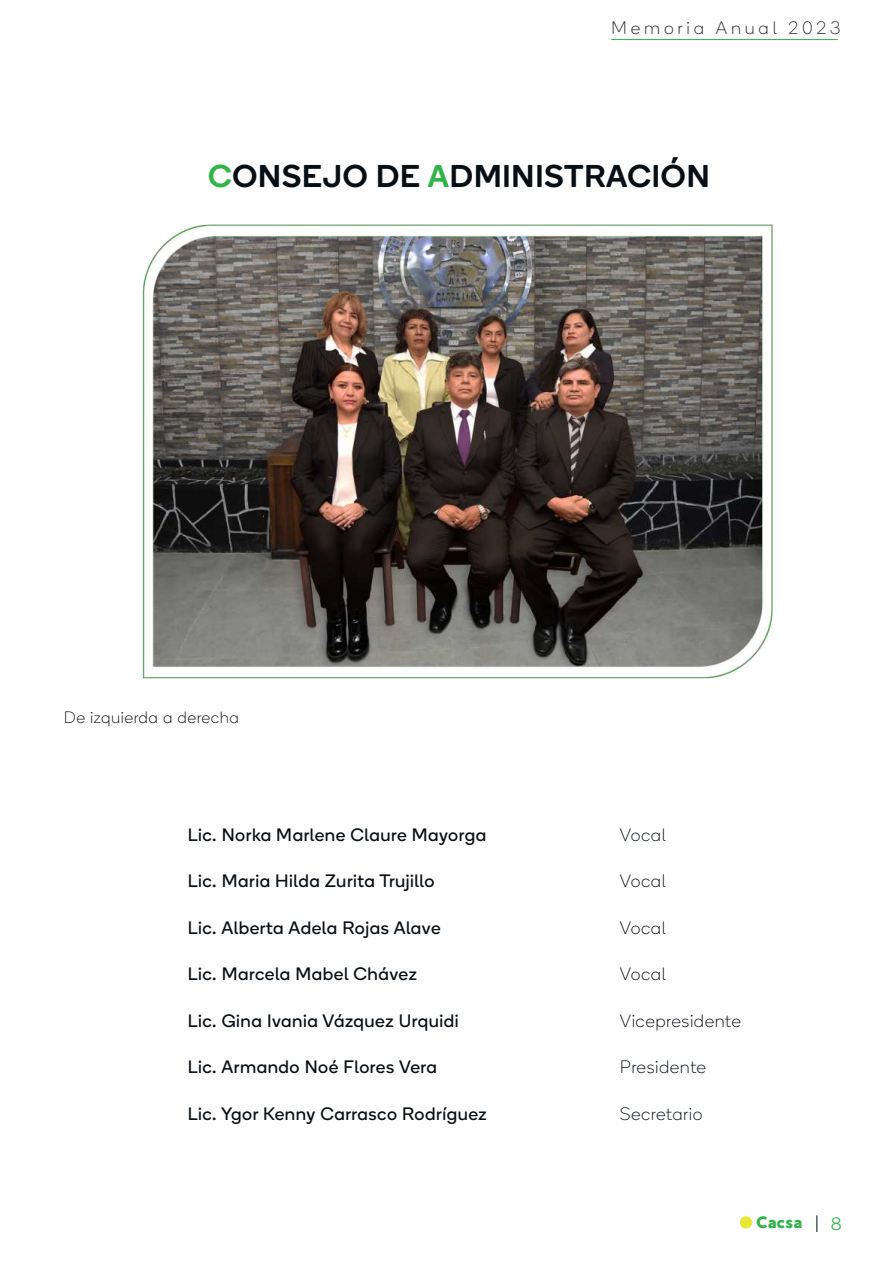
<style>
.page{position:relative;width:893px;height:1263px;background:#fff}
.page>*{position:absolute;margin:0;border:0;box-sizing:border-box;transform-origin:0 0}
.t1{font:500 31.5px "Boing";letter-spacing:.03em;color:#070e14}
.t2{font:18px "Boing";letter-spacing:.03em;color:#070e14}
.t3{font:100 18px "Boing";letter-spacing:.03em;color:#070e14}
.t4{font:100 18px "Boing";letter-spacing:.21em;color:#231f20}
.t5{font:300 18px "Boing";color:#31b44a}
.t6{font:100 16.5px "Boing";letter-spacing:.03em;color:#070e14}
.t7{font:16.5px "MADE Good Time Grotesk";letter-spacing:-.09em;color:#31b44a}
.s1{color:#31b44a}
</style>
<div class="page">
<svg style="left:816px;top:1215px;width:1px;height:17px"></svg>
<hr style="left:611px;top:39px;width:227px;height:1px;background:#31b44a">
<div style="left:740px;top:1216px;width:12px;height:12px;background:#e9e733;border-radius:50%"></div>
<img style="left:142px;top:224px;width:631px;height:455px">
<p class="t4" style="left:611px;top:17px;width:231px">Memoria Anual 2023</p>
<h1 class="t1" style="left:208px;top:158px;width:503px"><span class="s1">C</span>ONSEJO DE <span class="s1">A</span>DMINISTRACIÓN</h1>
<p class="t6" style="left:64px;top:707px;width:176px">De izquierda a derecha</p>
<p class="t2" style="left:188px;top:824px;width:300px">Lic. Norka Marlene Claure Mayorga</p>
<p class="t3" style="left:620px;top:824px;width:47px">Vocal</p>
<p class="t2" style="left:188px;top:870px;width:248px">Lic. Maria Hilda Zurita Trujillo</p>
<p class="t3" style="left:620px;top:870px;width:47px">Vocal</p>
<p class="t2" style="left:188px;top:917px;width:254px">Lic. Alberta Adela Rojas Alave</p>
<p class="t3" style="left:620px;top:917px;width:47px">Vocal</p>
<p class="t2" style="left:188px;top:963px;width:231px">Lic. Marcela Mabel Chávez</p>
<p class="t3" style="left:620px;top:963px;width:47px">Vocal</p>
<p class="t2" style="left:188px;top:1010px;width:272px">Lic. Gina Ivania Vázquez Urquidi</p>
<p class="t3" style="left:620px;top:1010px;width:123px">Vicepresidente</p>
<p class="t2" style="left:188px;top:1056px;width:251px">Lic. Armando Noé Flores Vera</p>
<p class="t3" style="left:620px;top:1056px;width:88px">Presidente</p>
<p class="t2" style="left:188px;top:1103px;width:300px">Lic. Ygor Kenny Carrasco Rodríguez</p>
<p class="t3" style="left:620px;top:1103px;width:84px">Secretario</p>
<p class="t7" style="left:756px;top:1213px;width:49px">Cacsa</p>
<p class="t5" style="left:831px;top:1213px;width:12px">8</p>
</div>
